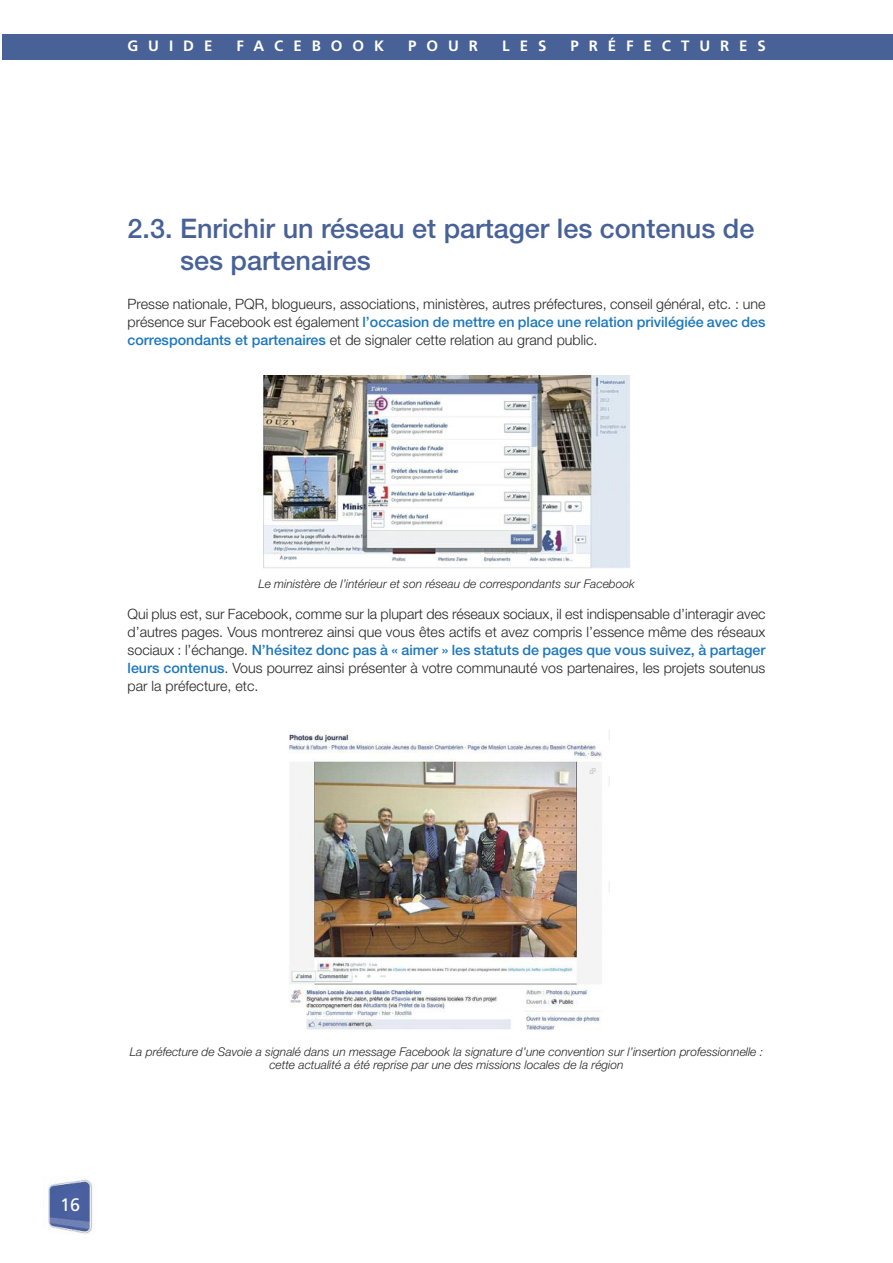
<style>
.page{position:relative;width:893px;height:1263px;background:#fff}
.page>*{position:absolute;margin:0;border:0;box-sizing:border-box;transform-origin:0 0}
.t1{font:500 27px/31.5px "Helvetica Neue";color:#486196}
.t2{font:18px "Frutiger";color:#fff}
.t3{font:700 15px "Frutiger";letter-spacing:.665em;color:#fff}
.t4{font:300 14.25px/18px "Helvetica Neue";color:#272627;text-align:justify}
.t5{font:italic 300 12px/13.5px "Helvetica Neue";color:#272627;text-align:center}
.s1{font-weight:500;color:#1c77bd}
</style>
<div class="page">
<div style="left:3px;top:34px;width:890px;height:26px;background:#486196"></div>
<img style="left:44px;top:1176px;width:49px;height:59px">
<img style="left:263px;top:375px;width:368px;height:194px">
<img style="left:289px;top:732px;width:320px;height:298px">
<p class="t3" style="left:127px;top:40px;width:86px">GUIDE</p>
<p class="t3" style="left:236px;top:40px;width:149px">FACEBOOK</p>
<p class="t3" style="left:408px;top:40px;width:71px">POUR</p>
<p class="t3" style="left:502px;top:40px;width:46px">LES</p>
<p class="t3" style="left:570px;top:40px;width:197px">PRÉFECTURES</p>
<h1 class="t1" style="left:180px;top:213px;width:576px;text-indent:-52px">2.3. Enrichir un réseau et partager les contenus de ses partenaires</h1>
<p class="t4" style="left:128px;top:296px;width:639px">Presse nationale, PQR, blogueurs, associations, ministères, autres préfectures, conseil général, etc. : une présence sur Facebook est également <span class="s1">l’occasion de mettre en place une relation privilégiée avec des correspondants et partenaires</span> et de signaler cette relation au grand public.</p>
<p class="t5" style="left:258px;top:578px;width:378px">Le ministère de l’intérieur et son réseau de correspondants sur Facebook</p>
<p class="t4" style="left:128px;top:606px;width:639px">Qui plus est, sur Facebook, comme sur la plupart des réseaux sociaux, il est indispensable d’interagir avec d’autres pages. Vous montrerez ainsi que vous êtes actifs et avez compris l’essence même des réseaux sociaux : l’échange. <span class="s1">N’hésitez donc pas à « aimer » les statuts de pages que vous suivez, à partager leurs contenus</span>. Vous pourrez ainsi présenter à votre communauté vos partenaires, les projets soutenus par la préfecture, etc.</p>
<p class="t5" style="left:130px;top:1046px;width:635px">La préfecture de Savoie a signalé dans un message Facebook la signature d’une convention sur l’insertion professionnelle : cette actualité a été reprise par une des missions locales de la région</p>
<p class="t2" style="left:60px;top:1198px;width:21px">16</p>
</div>
